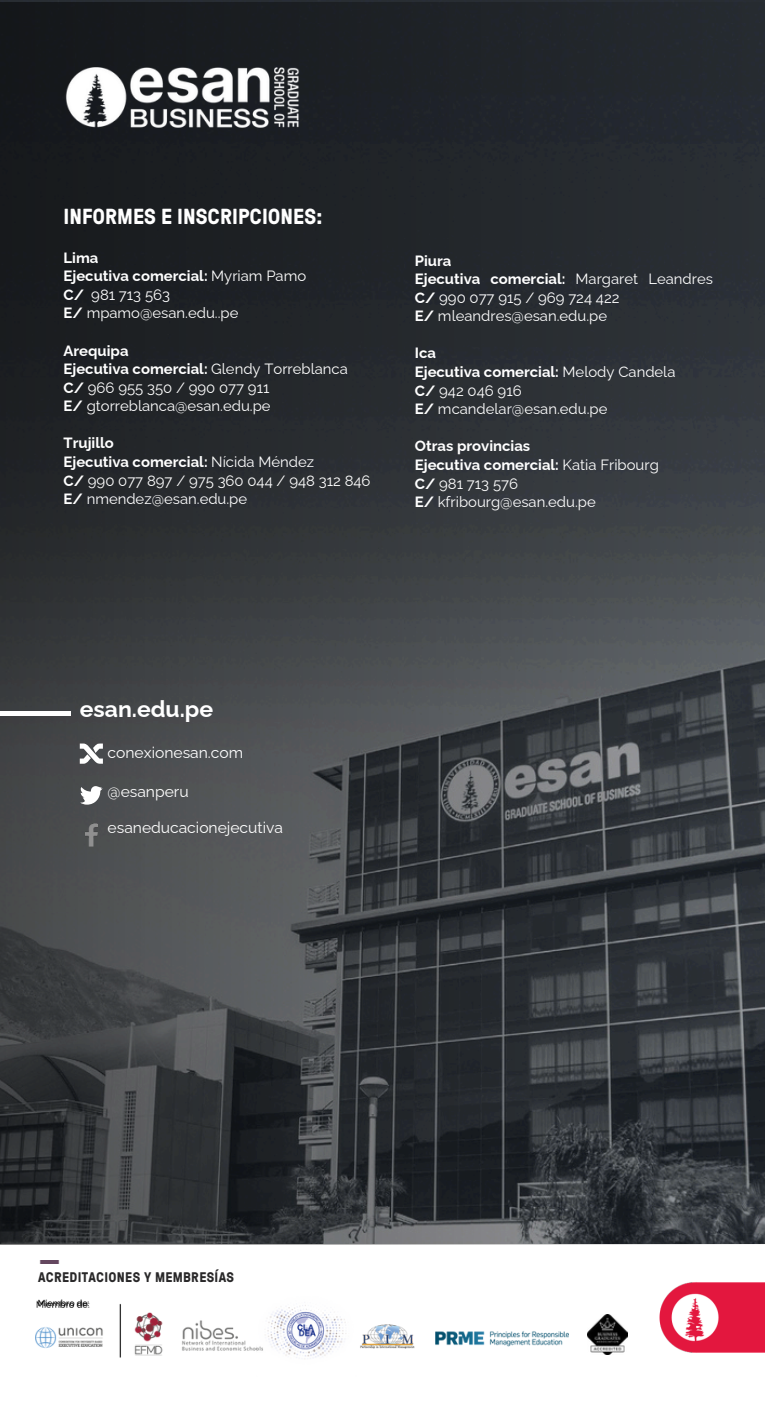
<style>
.page{position:relative;width:765px;height:1404px;background:#fff}
.page>*{position:absolute;margin:0;border:0;box-sizing:border-box;transform-origin:0 0}
.t1{font:700 22.95px "Raleway";color:#fff}
.t2{font:700 21.82px "GT Pressura";color:#fff}
.t3{font:15.75px "Raleway";color:#fff}
.t4{font:14.85px/18.7px "Raleway";color:#fff}
.t5{font:700 13.95px "GT Pressura";letter-spacing:.02em;color:#292829}
.t6{font:500 8.78px "Raleway";color:#000}
.s1{font-weight:700}
</style>
<div class="page">
<img style="left:39px;top:1260px;width:21px;height:3px">
<img style="left:659px;top:1282px;width:105px;height:71px">
<img style="left:0;top:2px;width:764px;height:1242px">
<hr style="left:0;top:711px;width:70px;height:4px;background:#fff">
<svg style="left:80px;top:744px;width:23px;height:20px"></svg>
<svg style="left:80px;top:786px;width:23px;height:19px"></svg>
<img style="left:587px;top:1314px;width:40px;height:41px">
<img style="left:35px;top:1300px;width:533px;height:58px">
<img style="left:45px;top:0;width:271px;height:227px">
<h1 class="t2" style="left:64px;top:200px;width:261px">INFORMES E INSCRIPCIONES:</h1>
<h3 class="t4" style="left:64px;top:248px;width:244px"><span class="s1">Lima<br>Ejecutiva comercial:</span> Myriam Pamo<br><span class="s1">C/</span> 981 713 563<br><span class="s1">E/</span> mpamo@esan.edu..pe</h3>
<h3 class="t4" style="left:64px;top:341px;width:286px"><span class="s1">Arequipa<br>Ejecutiva comercial:</span> Glendy Torreblanca<br><span class="s1">C/</span> 966 955 350 / 990 077 911<br><span class="s1">E/</span> gtorreblanca@esan.edu.pe</h3>
<h3 class="t4" style="left:64px;top:434px;width:308px"><span class="s1">Trujillo<br>Ejecutiva comercial:</span> Nícida Méndez<br><span class="s1">C/</span> 990 077 897 / 975 360 044 / 948 312 846<br><span class="s1">E/</span> nmendez@esan.edu.pe</h3>
<h3 class="t4" style="left:415px;top:251px;width:299px"><span class="s1">Piura<br>Ejecutiva comercial:</span> Margaret Leandres<br><span class="s1">C/</span> 990 077 915 / 969 724 422<br><span class="s1">E/</span> mleandres@esan.edu.pe</h3>
<h3 class="t4" style="left:415px;top:344px;width:262px"><span class="s1">Ica<br>Ejecutiva comercial:</span> Melody Candela<br><span class="s1">C/</span> 942 046 916<br><span class="s1">E/</span> mcandelar@esan.edu.pe</h3>
<h3 class="t4" style="left:415px;top:437px;width:245px"><span class="s1">Otras provincias<br>Ejecutiva comercial:</span> Katia Fribourg<br><span class="s1">C/</span> 981 713 576<br><span class="s1">E/</span> kfribourg@esan.edu.pe</h3>
<p class="t1" style="left:80px;top:695px;width:135px">esan.edu.pe</p>
<p class="t3" style="left:108px;top:744px;width:137px">conexionesan.com</p>
<p class="t3" style="left:108px;top:782px;width:83px">@esanperu</p>
<p class="t3" style="left:108px;top:818px;width:177px">esaneducacionejecutiva</p>
<p class="t5" style="left:38px;top:1267px;width:197px">ACREDITACIONES Y MEMBRESÍAS</p>
<p class="t6" style="left:38px;top:1298px;width:53px">Miembro de:</p>
</div>
